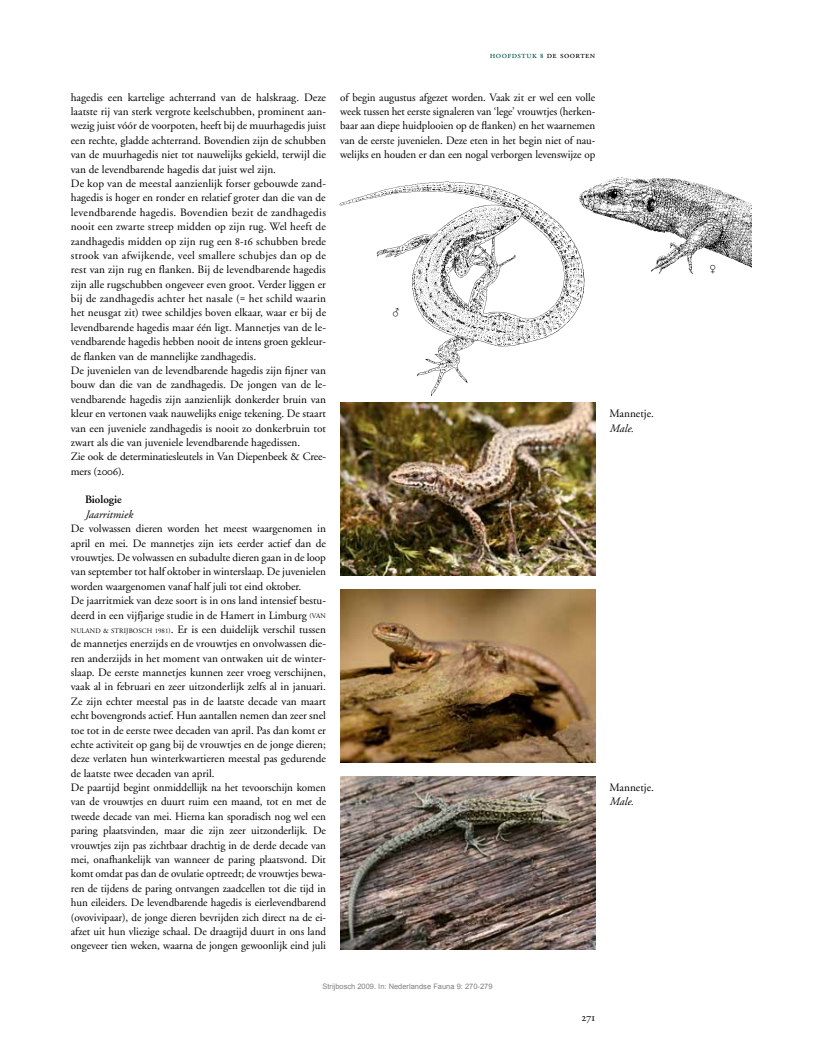
<style>
.page{position:relative;width:815px;height:1053px;background:#fff}
.page>*{position:absolute;margin:0;border:0;box-sizing:border-box;transform-origin:0 0}
.t1{font:11.25px/14.4px "Adobe Garamond";color:#000}
.t2{font:italic 11.25px "Adobe Garamond";color:#000}
.t3{font:600 11.25px "Adobe Garamond";color:#000}
.t4{font:11.25px "Universal Std Newswith Comm Pi";color:#000}
.t5{font:9.38px "Adobe Garamond Pro";letter-spacing:.05em;color:#005142}
.t6{font:7.5px "Arial";color:#808080}
.s1{font-family:"Adobe Garamond Exp"}
.s2{font-family:"Adobe Garamond Pro";font-size:6.88px}
.s3{font-weight:600;font-size:6.88px}
.s4{color:#000}
</style>
<div class="page">
<img style="left:588px;top:177px;width:164px;height:97px">
<img style="left:339px;top:181px;width:249px;height:215px">
<img style="left:340px;top:402px;width:255px;height:173px">
<img style="left:340px;top:590px;width:255px;height:172px">
<img style="left:340px;top:776px;width:255px;height:173px">
<p class="t1" style="left:71px;top:90px;width:257px">hagedis een kartelige achterrand van de halskraag. Deze laatste rij van sterk vergrote keelschubben, prominent aan&shy;wezig juist vóór de voorpoten, heeft bij de muurhagedis juist een rechte, gladde achterrand. Bovendien zijn de schubben van de muurhagedis niet tot nauwelijks gekield, terwijl die van de levendbarende hagedis dat juist wel zijn.<br>De kop van de meestal aanzienlijk forser gebouwde zand&shy;hagedis is hoger en ronder en relatief groter dan die van de levendbarende hagedis. Bovendien bezit de zandhagedis nooit een zwarte streep midden op zijn rug. Wel heeft de zandhagedis midden op zijn rug een <span class="s1">8</span>-<span class="s1">16</span> schubben brede strook van afwijkende, veel smallere schubjes dan op de rest van zijn rug en flanken. Bij de levendbarende hagedis zijn alle rugschubben ongeveer even groot. Verder liggen er bij de zandhagedis achter het nasale (= het schild waarin het neusgat zit) twee schildjes boven elkaar, waar er bij de levendbarende hagedis maar één ligt. Mannetjes van de le&shy;vendbarende hagedis hebben nooit de intens groen gekleur&shy;de flanken van de mannelijke zandhagedis.<br>De juvenielen van de levendbarende hagedis zijn fijner van bouw dan die van de zandhagedis. De jongen van de le&shy;vendbarende hagedis zijn aanzienlijk donkerder bruin van kleur en vertonen vaak nauwelijks enige tekening. De staart van een juveniele zandhagedis is nooit zo donkerbruin tot zwart als die van juveniele levendbarende hagedissen.<br>Zie ook de determinatiesleutels in Van Diepenbeek &amp; Cree&shy;mers (<span class="s1">2006</span>).</p>
<p class="t3" style="left:85px;top:493px;width:38px">Biologie</p>
<p class="t2" style="left:85px;top:508px;width:49px">Jaarritmiek</p>
<p class="t1" style="left:71px;top:521px;width:257px">De volwassen dieren worden het meest waargenomen in april en mei. De mannetjes zijn iets eerder actief dan de vrouwtjes. De volwassen en subadulte dieren gaan in de loop van september tot half oktober in winterslaap. De juvenielen worden waargenomen vanaf half juli tot eind oktober.<br>De jaarritmiek van deze soort is in ons land intensief bestu&shy;deerd in een vijfjarige studie in de Hamert in Limburg <span class="s2">(Van Nuland &amp; Strijbosch 1981)</span>. Er is een duidelijk verschil tussen de mannetjes enerzijds en de vrouwtjes en onvolwassen die&shy;ren anderzijds in het moment van ontwaken uit de winter&shy;slaap. De eerste mannetjes kunnen zeer vroeg verschijnen, vaak al in februari en zeer uitzonderlijk zelfs al in januari.<br>Ze zijn echter meestal pas in de laatste decade van maart echt bovengronds actief. Hun aantallen nemen dan zeer snel toe tot in de eerste twee decaden van april. Pas dan komt er echte activiteit op gang bij de vrouwtjes en de jonge dieren; deze verlaten hun winterkwartieren meestal pas gedurende de laatste twee decaden van april.<br>De paartijd begint onmiddellijk na het tevoorschijn komen van de vrouwtjes en duurt ruim een maand, tot en met de tweede decade van mei. Hierna kan sporadisch nog wel een paring plaatsvinden, maar die zijn zeer uitzonderlijk. De vrouwtjes zijn pas zichtbaar drachtig in de derde decade van mei, onafhankelijk van wanneer de paring plaatsvond. Dit komt omdat pas dan de ovulatie optreedt; de vrouwtjes bewa&shy;ren de tijdens de paring ontvangen zaadcellen tot die tijd in hun eileiders. De levendbarende hagedis is eierlevendbarend (ovovivipaar), de jonge dieren bevrijden zich direct na de ei&shy;afzet uit hun vliezige schaal. De draagtijd duurt in ons land ongeveer tien weken, waarna de jongen gewoonlijk eind juli</p>
<p class="t5" style="left:490px;top:49px;width:107px">hoofdstuk <span class="s3">8</span> <span class="s4">de soorten</span></p>
<p class="t1" style="left:340px;top:90px;width:257px;text-align:justify">of begin augustus afgezet worden. Vaak zit er wel een volle week tussen het eerste signaleren van ‘lege’ vrouwtjes (herken&shy;baar aan diepe huidplooien op de flanken) en het waarnemen van de eerste juvenielen. Deze eten in het begin niet of nau&shy;welijks en houden er dan een nogal verborgen levenswijze op</p>
<p class="t4" style="left:392px;top:308px;width:11px">♂</p>
<p class="t6" style="left:322px;top:981px;width:172px">Strijbosch 2009. In: Nederlandse Fauna 9: 270-279</p>
<p class="t1" style="left:609px;top:406px;width:46px">Mannetje.</p>
<p class="t2" style="left:609px;top:422px;width:26px">Male.</p>
<p class="t1" style="left:609px;top:780px;width:46px">Mannetje.</p>
<p class="t2" style="left:609px;top:795px;width:26px">Male.</p>
<p class="t4" style="left:708px;top:265px;width:11px">♀</p>
</div>
